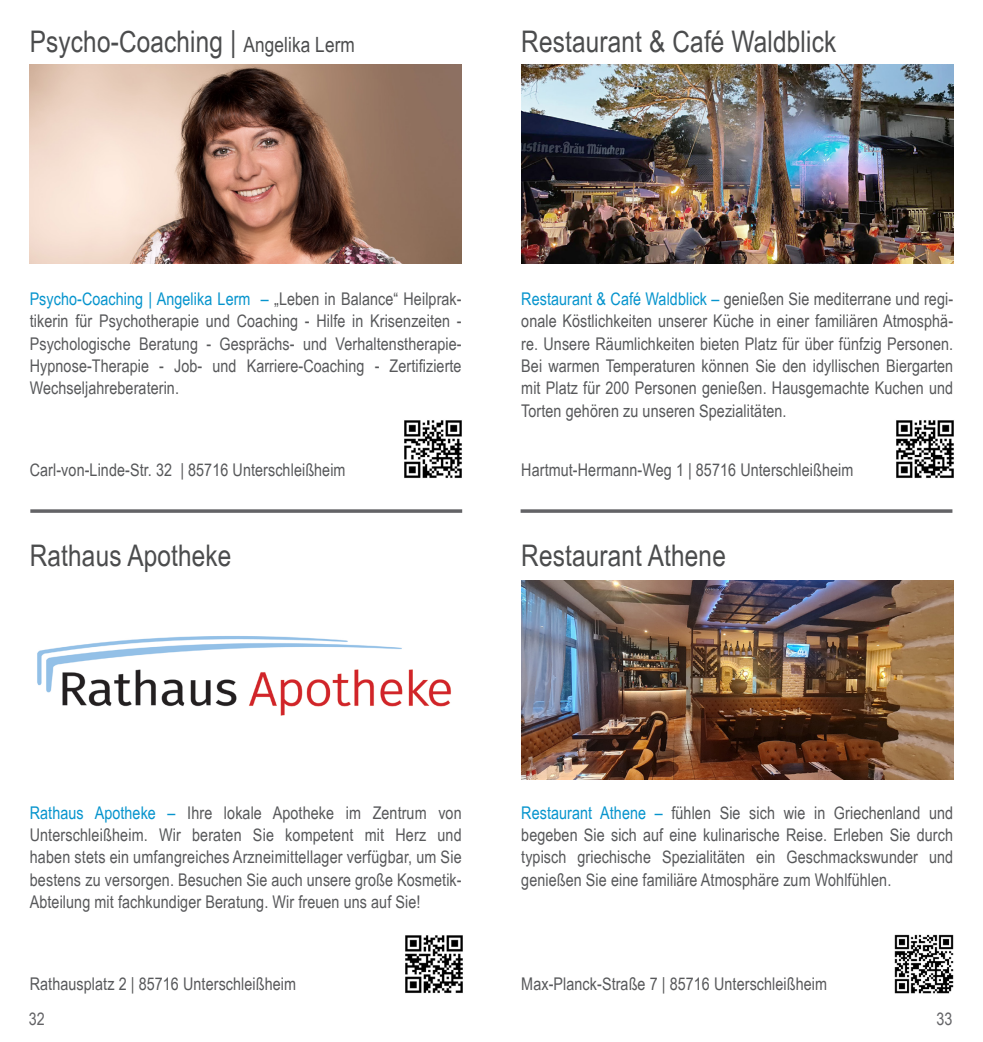
<style>
.page{position:relative;width:983px;height:1042px;background:#fff}
.page>*{position:absolute;margin:0;border:0;box-sizing:border-box;transform-origin:0 0}
.Copy{font:29.75px "USH Arial Narrow";letter-spacing:.005em;color:#4b4c4d}
.Copy-2{font:17.5px/22.4px "USH Arial Narrow";letter-spacing:.005em;color:#57585a;text-align:justify}
.t1{font:17.5px "USH Arial Narrow";color:#636366}
.s1{font-size:21px}
.s2{color:#0694cd}
</style>
<div class="page">
<img style="left:404px;top:420px;width:58px;height:58px">
<img style="left:30px;top:64px;width:431px;height:199px">
<img style="left:521px;top:64px;width:431px;height:199px">
<img style="left:896px;top:420px;width:58px;height:58px">
<img style="left:37px;top:636px;width:415px;height:80px">
<img style="left:405px;top:935px;width:58px;height:58px">
<img style="left:894px;top:934px;width:60px;height:60px">
<img style="left:521px;top:581px;width:431px;height:198px">
<svg style="left:30px;top:509px;width:432px;height:4px;background:#767678"></svg>
<svg style="left:520px;top:509px;width:432px;height:4px;background:#767678"></svg>
<p class="Copy" style="left:30px;top:20px;width:326px">Psycho-Coaching | <span class="s1">Angelika Lerm</span></p>
<p class="Copy" style="left:521px;top:20px;width:316px">Restaurant &amp; Café Waldblick</p>
<p class="Copy-2" style="left:30px;top:287px;width:433px"><span class="s2">Psycho-Coaching | Angelika Lerm –</span> „Leben in Balance“ Heilprak&shy;tikerin für Psychotherapie und Coaching - Hilfe in Krisenzeiten - Psychologische Beratung - Gesprächs- und Verhaltenstherapie-Hypnose-Therapie - Job- und Karriere-Coaching - Zertifizierte Wechseljahreberaterin.</p>
<p class="Copy-2" style="left:521px;top:287px;width:433px"><span class="s2">Restaurant &amp; Café Waldblick –</span> genießen Sie mediterrane und regi&shy;onale Köstlichkeiten unserer Küche in einer familiären Atmosphä&shy;re. Unsere Räumlichkeiten bieten Platz für über fünfzig Personen.<br>Bei warmen Temperaturen können Sie den idyllischen Biergarten mit Platz für 200 Personen genießen. Hausgemachte Kuchen und Torten gehören zu unseren Spezialitäten.</p>
<p class="Copy-2" style="left:30px;top:458px;width:317px">Carl-von-Linde-Str. 32 | 85716 Unterschleißheim</p>
<p class="Copy-2" style="left:521px;top:458px;width:333px">Hartmut-Hermann-Weg 1 | 85716 Unterschleißheim</p>
<p class="Copy" style="left:30px;top:533px;width:203px">Rathaus Apotheke</p>
<p class="Copy" style="left:521px;top:533px;width:206px">Restaurant Athene</p>
<p class="Copy-2" style="left:30px;top:800px;width:433px"><span class="s2">Rathaus Apotheke –</span> Ihre lokale Apotheke im Zentrum von Unterschleißheim. Wir beraten Sie kompetent mit Herz und haben stets ein umfangreiches Arzneimittellager verfügbar, um Sie bestens zu versorgen. Besuchen Sie auch unsere große Kosmetik-Abteilung mit fachkundiger Beratung. Wir freuen uns auf Sie!</p>
<p class="Copy-2" style="left:30px;top:972px;width:268px">Rathausplatz 2 | 85716 Unterschleißheim</p>
<p class="Copy-2" style="left:521px;top:800px;width:433px"><span class="s2">Restaurant Athene –</span> fühlen Sie sich wie in Griechenland und begeben Sie sich auf eine kulinarische Reise. Erleben Sie durch typisch griechische Spezialitäten ein Geschmackswunder und genießen Sie eine familiäre Atmosphäre zum Wohlfühlen.</p>
<p class="Copy-2" style="left:521px;top:972px;width:307px">Max-Planck-Straße 7 | 85716 Unterschleißheim</p>
<p class="t1" style="left:29px;top:1005px;width:17px">32</p>
<p class="t1" style="left:936px;top:1005px;width:17px">33</p>
</div>
